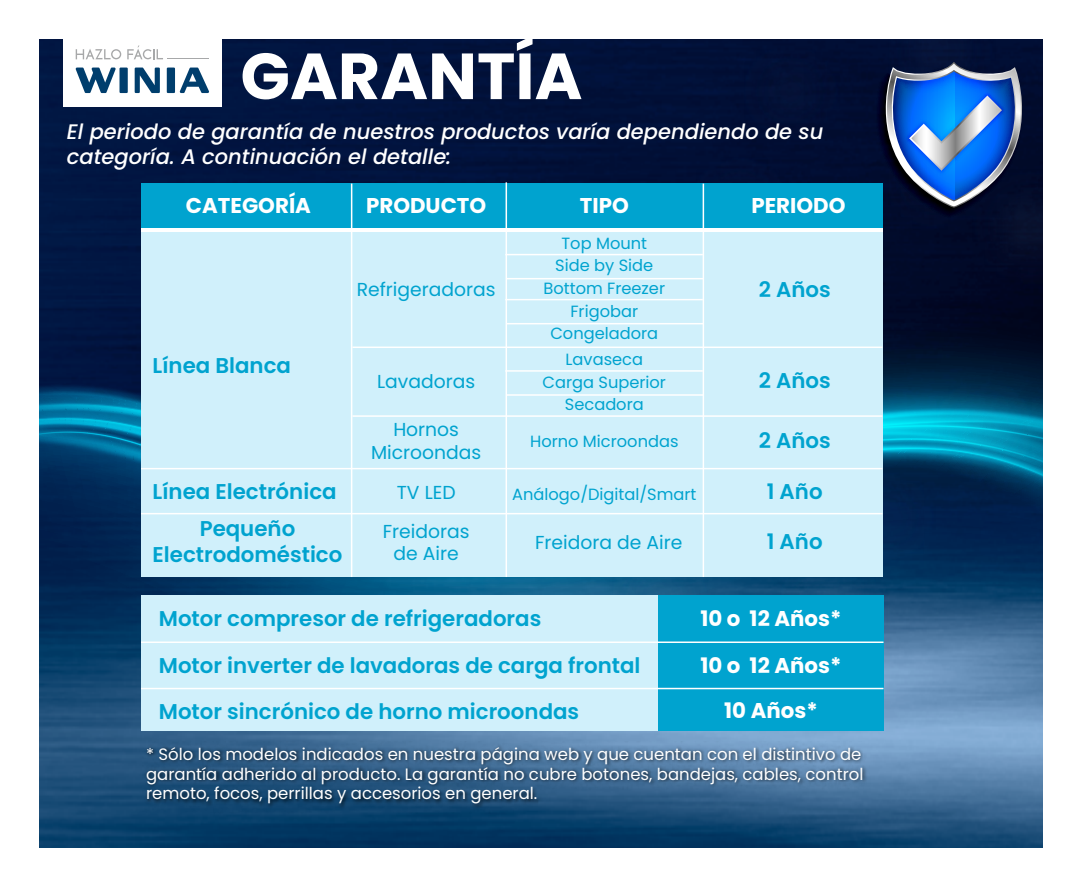
<style>
.page{position:relative;width:1080px;height:875px;background:#fff}
.page>*{position:absolute;margin:0;border:0;box-sizing:border-box;transform-origin:0 0}
.t1{font:700 64.95px "Poppins";color:#fff}
.t2{font:600 21.3px/46px "Poppins";color:#00a3cf}
.t3{font:700 21.3px/46px "Poppins";color:#fff;text-align:center}
.t4{font:italic 500 21px/25.2px "Poppins";color:#fff}
.t5{font:18.75px/22.5px "Poppins";color:#00a3cf;text-align:center}
.t6{font:16.5px/19.8px "Poppins";color:#fff}
.t7{font:16.2px/22.5px "Poppins";color:#00a3cf;text-align:center}
</style>
<div class="page">
<img style="left:40px;top:39px;width:1002px;height:809px">
<svg style="left:40px;top:390px;width:1002px;height:330px;background:#154e7a"></svg>
<img style="left:600px;top:39px;width:442px;height:633px">
<svg style="left:861px;top:55px;width:173px;height:178px;background:#264b84"></svg>
<div style="left:63px;top:32px;width:158px;height:74px;background:#fff"></div>
<div style="left:120px;top:68px;width:8px;height:25px;background:#003e6d"></div>
<div style="left:167px;top:68px;width:8px;height:25px;background:#003e6d"></div>
<svg style="left:75px;top:68px;width:41px;height:25px"></svg>
<svg style="left:135px;top:68px;width:25px;height:25px"></svg>
<svg style="left:180px;top:68px;width:29px;height:25px"></svg>
<svg style="left:76px;top:49px;width:45px;height:10px"></svg>
<svg style="left:127px;top:46px;width:36px;height:13px"></svg>
<hr style="left:168px;top:58px;width:41px;height:1px;background:#a7a8a9">
<svg style="left:141px;top:227px;width:741px;height:5px"></svg>
<div style="left:141px;top:183px;width:741px;height:44px;background:#00a3cf"></div>
<div style="left:141px;top:232px;width:741px;height:345px;background:#d0f0fb"></div>
<div style="left:141px;top:595px;width:741px;height:135px;background:#d0f0fb"></div>
<div style="left:658px;top:595px;width:226px;height:135px;background:#00a3cf"></div>
<hr style="left:351px;top:184px;width:1px;height:393px;background:#fff">
<hr style="left:506px;top:182px;width:1px;height:395px;background:#fff">
<hr style="left:703px;top:184px;width:1px;height:393px;background:#fff">
<hr style="left:505px;top:254px;width:198px;height:1px;background:#fff">
<hr style="left:506px;top:278px;width:197px;height:1px;background:#fff">
<hr style="left:505px;top:299px;width:198px;height:1px;background:#fff">
<hr style="left:506px;top:323px;width:197px;height:1px;background:#fff">
<hr style="left:352px;top:346px;width:530px;height:2px;background:#fff">
<hr style="left:505px;top:370px;width:198px;height:1px;background:#fff">
<hr style="left:506px;top:394px;width:197px;height:2px;background:#fff">
<hr style="left:352px;top:415px;width:530px;height:2px;background:#fff">
<hr style="left:141px;top:468px;width:741px;height:1px;background:#fff">
<hr style="left:141px;top:641px;width:743px;height:2px;background:#fff">
<hr style="left:141px;top:687px;width:743px;height:2px;background:#fff">
<hr style="left:141px;top:513px;width:741px;height:1px;background:#fff">
<img style="left:142px;top:741px;width:728px;height:73px">
<h1 class="t1" style="left:240px;top:39px;width:344px">GARANTÍA</h1>
<p class="t4" style="left:67px;top:119px;width:758px">El periodo de garantía de nuestros productos varía dependiendo de su categoría. A continuación el detalle:</p>
<p class="t3" style="left:186px;top:182px;width:127px">CATEGORÍA</p>
<p class="t3" style="left:366px;top:182px;width:122px">PRODUCTO</p>
<p class="t3" style="left:580px;top:182px;width:51px">TIPO</p>
<p class="t3" style="left:751px;top:182px;width:96px">PERIODO</p>
<p class="t5" style="left:357px;top:278px;width:140px">Refrigeradoras</p>
<p class="t2" style="left:153px;top:343px;width:140px">Línea Blanca</p>
<p class="t2" style="left:153px;top:469px;width:186px">Línea Electrónica</p>
<p class="t2" style="left:153px;top:516px;width:191px;line-height:25.7px;text-align:center">Pequeño<br>Electrodoméstico</p>
<p class="t5" style="left:377px;top:370px;width:100px">Lavadoras</p>
<p class="t5" style="left:371px;top:418px;width:112px">Hornos<br>Microondas</p>
<p class="t5" style="left:383px;top:473px;width:88px;line-height:38.7px">TV LED<br>Freidoras</p>
<p class="t5" style="left:394px;top:542px;width:67px">de Aire</p>
<p class="t7" style="left:544px;top:232px;width:123px">Top Mount<br>Side by Side<br>Bottom Freezer<br>Frigobar<br>Congeladora</p>
<p class="t7" style="left:543px;top:348px;width:125px">Lavaseca<br>Carga Superior<br>Secadora</p>
<p class="t7" style="left:530px;top:430px;width:150px">Horno Microondas</p>
<p class="t7" style="left:512px;top:482px;width:186px">Análogo/Digital/Smart</p>
<p class="t5" style="left:535px;top:531px;width:149px">Freidora de Aire</p>
<p class="t2" style="left:759px;top:266px;width:73px">2 Años</p>
<p class="t2" style="left:759px;top:357px;width:73px">2 Años</p>
<p class="t2" style="left:759px;top:417px;width:73px">2 Años</p>
<p class="t2" style="left:767px;top:469px;width:57px">1 Año</p>
<p class="t2" style="left:767px;top:519px;width:57px">1 Año</p>
<p class="t2" style="left:159px;top:596px;width:483px">Motor compresor de refrigeradoras<br>Motor inverter de lavadoras de carga frontal<br>Motor sincrónico de horno microondas</p>
<p class="t3" style="left:701px;top:596px;width:142px">10 o 12 Años*<br>10 o 12 Años*<br>10 Años*</p>
<p class="t6" style="left:146px;top:744px;width:719px">* Sólo los modelos indicados en nuestra página web y que cuentan con el distintivo de garantía adherido al producto. La garantía no cubre botones, bandejas, cables, control remoto, focos, perrillas y accesorios en general.</p>
</div>
